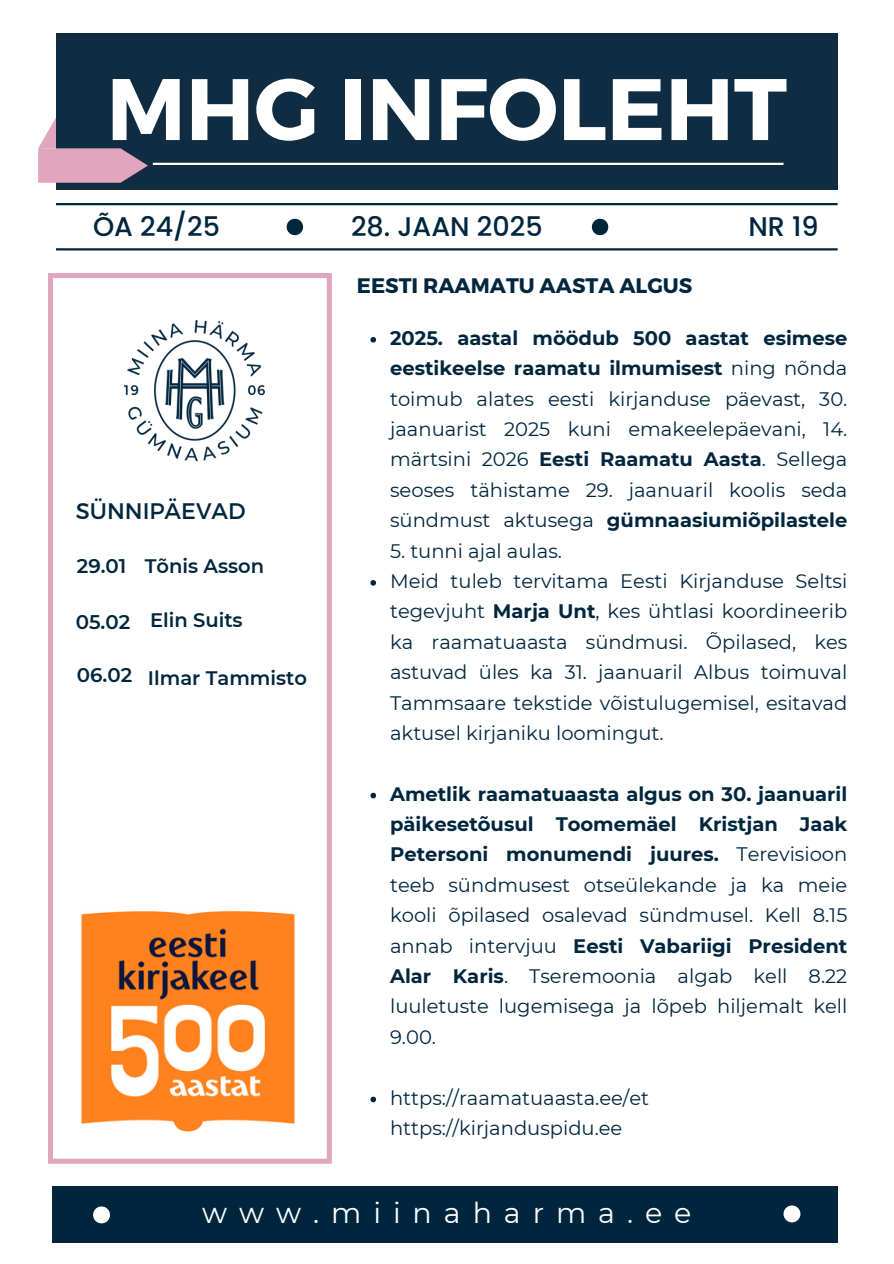
<style>
.page{position:relative;width:894px;height:1264px;background:#fff}
.page>*{position:absolute;margin:0;border:0;box-sizing:border-box;transform-origin:0 0}
.t1{font:700 87px "Montserrat";color:#fff}
.t2{font:28.5px "Montserrat";letter-spacing:.42em;color:#fff}
.t3{font:500 27px "Poppins";color:#00263e}
.t4{font:22.5px "Montserrat";color:#00263e}
.t5{font:700 21px "Montserrat";color:#00263e}
.t6{font:600 19.8px "Montserrat";color:#00263e}
.t7{font:19.5px/30.3px "Montserrat";color:#00263e;text-align:justify}
.t8{font:600 19.5px "Montserrat";color:#00263e}
.s1{font-weight:700}
</style>
<div class="page">
<div style="left:56px;top:33px;width:781px;height:157px;background:#102c43"></div>
<svg style="left:38px;top:118px;width:110px;height:65px"></svg>
<hr style="left:56px;top:203px;width:781px;height:2px;background:#00263e">
<hr style="left:56px;top:248px;width:781px;height:2px;background:#00263e">
<div style="left:52px;top:1186px;width:785px;height:56px;background:#00263e"></div>
<svg style="left:286px;top:219px;width:17px;height:16px"></svg>
<svg style="left:591px;top:219px;width:17px;height:16px"></svg>
<svg style="left:93px;top:1206px;width:17px;height:17px"></svg>
<svg style="left:783px;top:1205px;width:17px;height:17px"></svg>
<hr style="left:153px;top:163px;width:630px;height:2px;background:#fff">
<svg style="left:48px;top:273px;width:284px;height:890px"></svg>
<img style="left:124px;top:320px;width:140px;height:140px">
<img style="left:65px;top:899px;width:246px;height:244px">
<svg style="left:370px;top:337px;width:6px;height:5px"></svg>
<svg style="left:370px;top:580px;width:6px;height:5px"></svg>
<svg style="left:370px;top:792px;width:6px;height:6px"></svg>
<svg style="left:370px;top:1096px;width:6px;height:6px"></svg>
<p class="t1" style="left:107px;top:52px;width:681px">MHG INFOLEHT</p>
<p class="t3" style="left:93px;top:208px;width:128px">ÕA 24/25</p>
<h2 class="t3" style="left:351px;top:208px;width:193px">28. JAAN 2025</h2>
<p class="t3" style="left:748px;top:208px;width:72px">NR 19</p>
<h2 class="t5" style="left:357px;top:272px;width:337px">EESTI RAAMATU AASTA ALGUS</h2>
<h1 class="t4" style="left:76px;top:496px;width:171px">SÜNNIPÄEVAD</h1>
<p class="t6" style="left:77px;top:554px;width:51px">29.01</p>
<h2 class="t8" style="left:145px;top:554px;width:121px">Tõnis Asson</h2>
<p class="t6" style="left:76px;top:610px;width:56px">05.02</p>
<p class="t8" style="left:150px;top:608px;width:94px">Elin Suits</p>
<p class="t6" style="left:77px;top:662px;width:57px">06.02</p>
<p class="t8" style="left:148px;top:665px;width:160px">Ilmar Tammisto</p>
<h5 class="t7" style="left:390px;top:323px;width:458px"><span class="s1">2025. aastal möödub 500 aastat esimese eestikeelse raamatu ilmumisest</span> ning nõnda toimub alates eesti kirjanduse päevast, 30. jaanuarist 2025 kuni emakeelepäevani, 14. märtsini 2026 <span class="s1">Eesti Raamatu Aasta</span>. Sellega seoses tähistame 29. jaanuaril koolis seda sündmust aktusega <span class="s1">gümnaasiumiõpilastele</span></h5>
<h5 class="t7" style="left:390px;top:535px;width:173px">5. tunni ajal aulas.</h5>
<p class="t7" style="left:390px;top:566px;width:458px">Meid tuleb tervitama Eesti Kirjanduse Seltsi tegevjuht <span class="s1">Marja Unt</span>, kes ühtlasi koordineerib ka raamatuaasta sündmusi. Õpilased, kes astuvad üles ka 31. jaanuaril Albus toimuval Tammsaare tekstide võistulugemisel, esitavad aktusel kirjaniku loomingut.</p>
<p class="t7" style="left:390px;top:778px;width:458px"><span class="s1">Ametlik raamatuaasta algus on 30. jaanuaril päikesetõusul Toomemäel Kristjan Jaak Petersoni monumendi juures.</span> Terevisioon teeb sündmusest otseülekande ja ka meie kooli õpilased osalevad sündmusel. Kell 8.15 annab intervjuu <span class="s1">Eesti Vabariigi President Alar Karis</span>. Tseremoonia algab kell 8.22 luuletuste lugemisega ja lõpeb hiljemalt kell 9.00.</p>
<p class="t7" style="left:390px;top:1082px;width:260px">https://raamatuaasta.ee/et https://kirjanduspidu.ee</p>
<p class="t2" style="left:202px;top:1195px;width:490px">www.miinaharma.ee</p>
</div>
